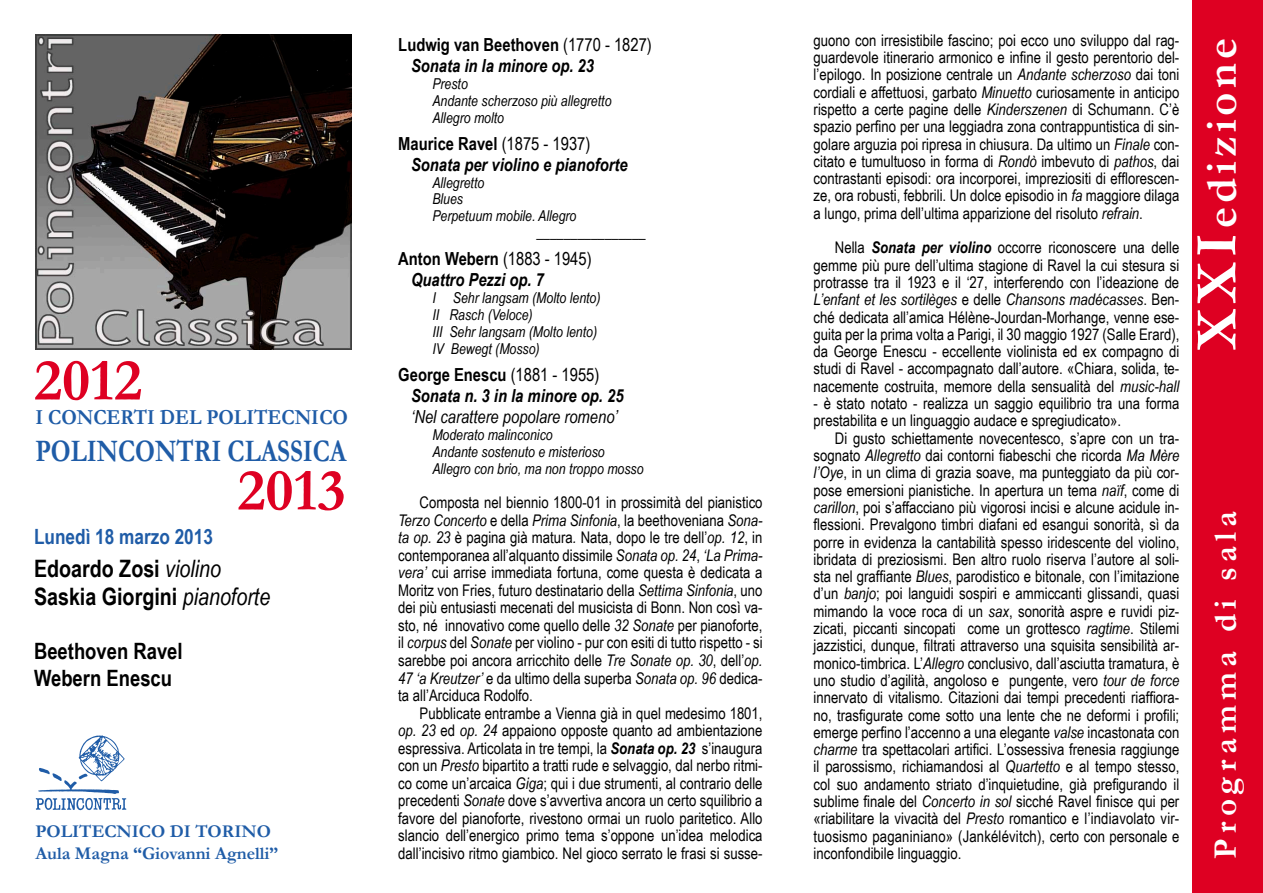
<style>
.page{position:relative;width:1263px;height:893px;background:#fff}
.page>*{position:absolute;margin:0;border:0;box-sizing:border-box;transform-origin:0 0}
.t1{font:700 60px "Garamond";color:#de0022}
.t2{font:700 45px "Garamond";letter-spacing:.09em;color:#fff}
.t3{font:700 33px "Garamond";letter-spacing:.16em;color:#fff}
.t4{font:700 31.5px "Garamond";color:#1f5ca7;scale:.8 1}
.t5{font:700 24px/28.8px "Arial Narrow";color:#000}
.t6{font:700 22.5px/27px "Arial Narrow";color:#000}
.t7{font:700 21.45px "Garamond";color:#1f5ca7;scale:.91 1}
.t8{font:700 21px "Arial Narrow";color:#1f5ca7}
.t9{font:italic 700 18px/21.3px "Arial Narrow";color:#000}
.t10{font:700 18px/21.6px "Garamond";color:#1f5ca7}
.t11{font:italic 18px "Arial Narrow";color:#000}
.t12{font:16.05px/17.2px "Arial Narrow";color:#000;text-align:justify}
.t13{font:italic 15px/16.8px "Arial Narrow";color:#000}
.s1{font-weight:400;font-style:italic}
.s2{font-style:normal}
.s3{font-weight:400;font-style:normal}
.s4{font-style:italic}
.s5{font-weight:700;font-style:italic}
.s6{font-size:60px}
</style>
<div class="page">
<div style="left:1192px;top:0;width:71px;height:893px;background:#de0022"></div>
<img style="left:35px;top:735px;width:92px;height:75px">
<img style="left:35px;top:34px;width:316px;height:316px">
<h1 class="t1" style="left:34px;top:340px;width:110px">2012</h1>
<h3 class="t7" style="left:35px;top:403px;width:345px">I CONCERTI DEL POLITECNICO</h3>
<h3 class="t4" style="left:35px;top:429px;width:390px">POLINCONTRI CLASSICA</h3>
<h1 class="t1" style="left:237px;top:450px;width:110px">2013</h1>
<h3 class="t8" style="left:34px;top:520px;width:180px">Lunedì 18 marzo 2013</h3>
<h3 class="t5" style="left:34px;top:553px;width:238px">Edoardo Zosi <span class="s1">violino<br></span>Saskia Giorgini <span class="s1">pianoforte</span></h3>
<h3 class="t6" style="left:34px;top:637px;width:150px">Beethoven Ravel<br>Webern Enescu</h3>
<p class="t10" style="left:35px;top:821px;width:244px">POLITECNICO DI TORINO<br>Aula Magna “Giovanni Agnelli”</p>
<p class="t9" style="left:411px;top:33px;width:242px;text-indent:-13px"><span class="s2">Ludwig van Beethoven</span> <span class="s3">(1770 - 1827)<br></span>Sonata in la minore op. 23</p>
<p class="t13" style="left:432px;top:75px;width:181px">Presto<br>Andante scherzoso più allegretto<br>Allegro molto</p>
<p class="t9" style="left:411px;top:132px;width:218px;text-indent:-13px"><span class="s2">Maurice Ravel</span> <span class="s3">(1875 - 1937)<br></span>Sonata per violino e pianoforte</p>
<p class="t13" style="left:432px;top:174px;width:53px">Allegretto</p>
<p class="t13" style="left:432px;top:191px;width:32px">Blues</p>
<p class="t13" style="left:432px;top:207px;width:146px">Perpetuum mobile. Allegro</p>
<p class="t13" style="left:536px;top:224px;width:111px">________________</p>
<p class="t9" style="left:411px;top:247px;width:182px;text-indent:-13px"><span class="s2">Anton Webern</span> <span class="s3">(1883 - 1945)<br></span>Quattro Pezzi op. 7</p>
<p class="t13" style="left:432px;top:289px;width:170px">I Sehr langsam (Molto lento)<br>II Rasch (Veloce)<br>III Sehr langsam (Molto lento)<br>IV Bewegt (Mosso)</p>
<p class="t9" style="left:411px;top:363px;width:214px;text-indent:-13px"><span class="s2">George Enescu</span> <span class="s3">(1881 - 1955)<br></span>Sonata n. 3 in la minore op. 25</p>
<p class="t11" style="left:411px;top:404px;width:208px">‘Nel carattere popolare romeno’</p>
<p class="t13" style="left:432px;top:426px;width:213px">Moderato malinconico<br>Andante sostenuto e misterioso<br>Allegro con brio, ma non troppo mosso</p>
<p class="t12" style="left:398px;top:493px;width:366px;text-indent:21px">Composta nel biennio 1800-01 in prossimità del pianistico <span class="s4">Terzo Concerto</span> e della <span class="s4">Prima Sinfonia</span>, la beethoveniana <span class="s4">Sona&shy;ta op. 23</span> è pagina già matura<span class="s4">.</span> Nata, dopo le tre dell’<span class="s4">op. 12</span>, in contemporanea all’alquanto dissimile <span class="s4">Sonata op. 24</span>, <span class="s4">‘La Prima&shy;vera’</span> cui arrise immediata fortuna, come questa è dedicata a Moritz von Fries, futuro destinatario della <span class="s4">Settima Sinfonia</span>, uno dei più entusiasti mecenati del musicista di Bonn. Non così va&shy;sto, né innovativo come quello delle <span class="s4">32 Sonate</span> per pianoforte, il <span class="s4">corpus</span> del <span class="s4">Sonate</span> per violino - pur con esiti di tutto rispetto - si sarebbe poi ancora arricchito delle <span class="s4">Tre Sonate op. 30</span>, dell’<span class="s4">op.<br>47 ‘a Kreutzer’</span> e da ultimo della superba <span class="s4">Sonata op. 96</span> dedica&shy;ta all’Arciduca Rodolfo.</p>
<p class="t12" style="left:398px;top:704px;width:366px;text-indent:21px">Pubblicate entrambe a Vienna già in quel medesimo 1801, <span class="s4">op. 23</span> ed <span class="s4">op. 24</span> appaiono opposte quanto ad ambientazione espressiva. Articolata in tre tempi, la <span class="s5">Sonata op. 23</span> s’inaugura con un <span class="s4">Presto</span> bipartito a tratti rude e selvaggio, dal nerbo ritmi&shy;co come un’arcaica <span class="s4">Giga</span>; qui i due strumenti, al contrario delle precedenti <span class="s4">Sonate</span> dove s’avvertiva ancora un certo squilibrio a favore del pianoforte, rivestono ormai un ruolo paritetico. Allo slancio dell’energico primo tema s’oppone un’idea melodica dall’incisivo ritmo giambico. Nel gioco serrato le frasi si susse-</p>
<p class="t12" style="left:814px;top:31px;width:367px">guono con irresistibile fascino; poi ecco uno sviluppo dal rag&shy;guardevole itinerario armonico e infine il gesto perentorio del&shy;l’epilogo. In posizione centrale un <span class="s4">Andante scherzoso</span> dai toni cordiali e affettuosi, garbato <span class="s4">Minuetto</span> curiosamente in anticipo rispetto a certe pagine delle <span class="s4">Kinderszenen</span> di Schumann. C’è spazio perfino per una leggiadra zona contrappuntistica di sin&shy;golare arguzia poi ripresa in chiusura. Da ultimo un <span class="s4">Finale</span> con&shy;citato e tumultuoso in forma di <span class="s4">Rondò</span> imbevuto di <span class="s4">pathos</span>, dai contrastanti episodi: ora incorporei, impreziositi di efflorescen&shy;ze, ora robusti, febbrili. Un dolce episodio in <span class="s4">fa</span> maggiore dilaga a lungo, prima dell’ultima apparizione del risoluto <span class="s4">refrain</span>.</p>
<p class="t12" style="left:814px;top:238px;width:367px;text-indent:21px">Nella <span class="s5">Sonata per violino</span> occorre riconoscere una delle gemme più pure dell’ultima stagione di Ravel la cui stesura si protrasse tra il 1923 e il ‘27, interferendo con l’ideazione de <span class="s4">L’enfant et les sortilèges</span> e delle <span class="s4">Chansons madécasses</span>. Ben&shy;ché dedicata all’amica Hélène-Jourdan-Morhange, venne ese&shy;guita per la prima volta a Parigi, il 30 maggio 1927 (Salle Erard), da George Enescu - eccellente violinista ed ex compagno di studi di Ravel - accompagnato dall’autore. «Chiara, solida, te&shy;nacemente costruita, memore della sensualità del <span class="s4">music-hall</span></p>
<p class="t12" style="left:814px;top:394px;width:367px">- è stato notato - realizza un saggio equilibrio tra una forma prestabilita e un linguaggio audace e spregiudicato».</p>
<p class="t12" style="left:814px;top:429px;width:367px;text-indent:21px">Di gusto schiettamente novecentesco, s’apre con un tra&shy;sognato <span class="s4">Allegretto</span> dai contorni fiabeschi che ricorda <span class="s4">Ma Mère l’Oye</span>, in un clima di grazia soave, ma punteggiato da più cor&shy;pose emersioni pianistiche. In apertura un tema <span class="s4">naïf</span>, come di <span class="s4">carillon</span>, poi s’affacciano più vigorosi incisi e alcune acidule in&shy;flessioni. Prevalgono timbri diafani ed esangui sonorità, sì da porre in evidenza la cantabilità spesso iridescente del violino, ibridata di preziosismi. Ben altro ruolo riserva l’autore al soli&shy;sta nel graffiante <span class="s4">Blues</span>, parodistico e bitonale, con l’imitazione d’un <span class="s4">banjo</span>; poi languidi sospiri e ammiccanti glissandi, quasi mimando la voce roca di un <span class="s4">sax</span>, sonorità aspre e ruvidi piz&shy;zicati, piccanti sincopati come un grottesco <span class="s4">ragtime</span>. Stilemi jazzistici, dunque, filtrati attraverso una squisita sensibilità ar&shy;monico-timbrica. L’<span class="s4">Allegro</span> conclusivo, dall’asciutta tramatura, è uno studio d’agilità, angoloso e pungente, vero <span class="s4">tour de force </span>innervato di vitalismo. Citazioni dai tempi precedenti riaffiora&shy;no, trasfigurate come sotto una lente che ne deformi i profili; emerge perfino l’accenno a una elegante <span class="s4">valse</span> incastonata con <span class="s4">charme</span> tra spettacolari artifici. L’ossessiva frenesia raggiunge il parossismo, richiamandosi al <span class="s4">Quartetto</span> e al tempo stesso, col suo andamento striato d’inquietudine, già prefigurando il sublime finale del <span class="s4">Concerto in sol</span> sicché Ravel finisce qui per «riabilitare la vivacità del <span class="s4">Presto</span> romantico e l’indiavolato vir&shy;tuosismo paganiniano» (Jankélévitch), certo con personale e inconfondibile linguaggio.</p>
<h2 class="t2" style="left:1191px;top:350px;width:313px;rotate:-90deg"><span class="s6">XXI</span>edizione</h2>
<h3 class="t3" style="left:1203px;top:859px;width:350px;rotate:-90deg">Programma di sala</h3>
</div>
